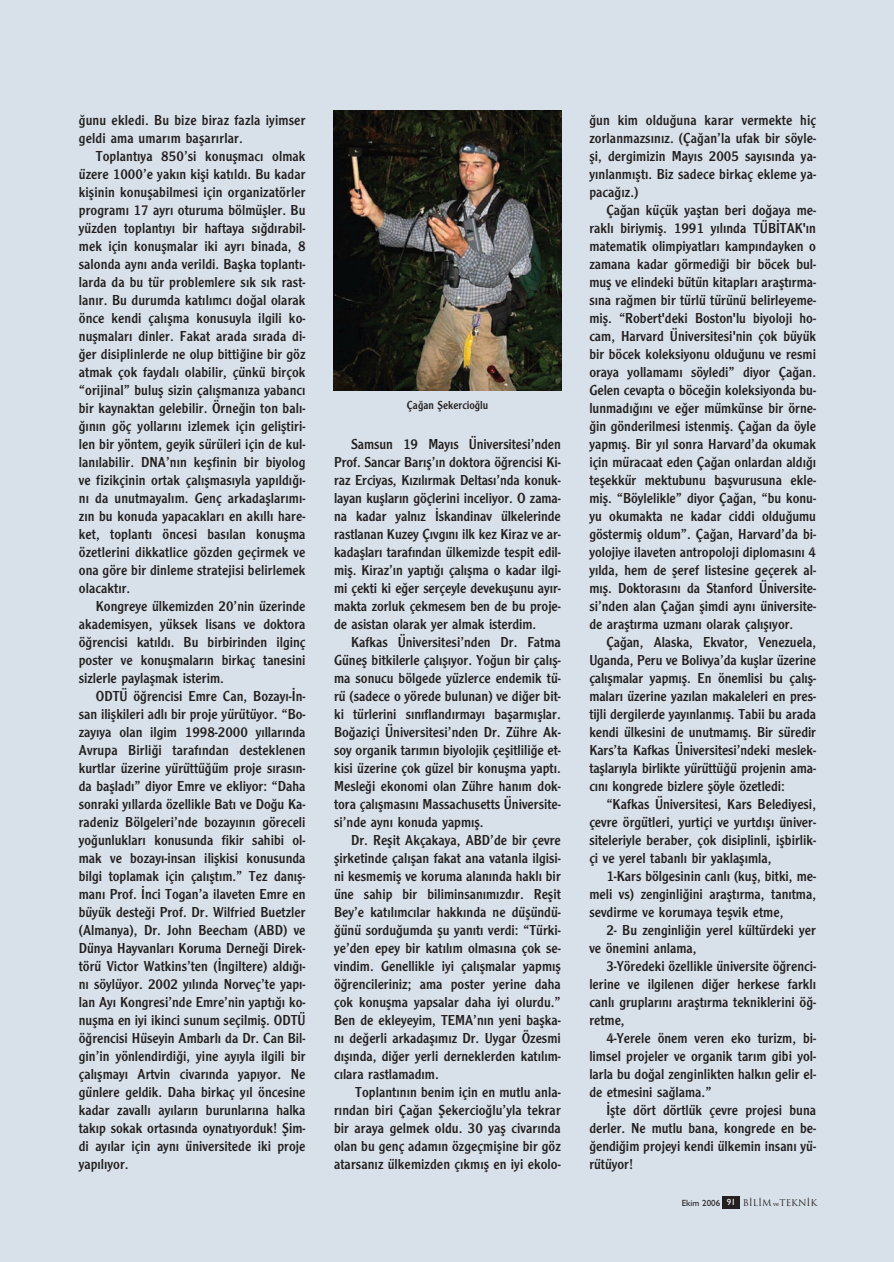
<style>
.page{position:relative;width:894px;height:1262px;background:#fff}
.page>*{position:absolute;margin:0;border:0;box-sizing:border-box;transform-origin:0 0}
.t1{font:15px/18px "Clearface Gothic";color:#231f20;text-align:justify}
.t2{font:12px "Clearface Gothic";color:#231f20}
.t3{font:9px "Trajan Plain";color:#231f20}
.s1{font-family:"Gill Sans";font-weight:500}
.s2{font-family:"Gill Sans";font-weight:500;color:#fff}
.s3{font-family:"Bookman Old Style";font-size:6px}
</style>
<div class="page">
<div style="left:0;top:0;width:893px;height:1262px;background:#d8e1e9"></div>
<p class="t1" style="left:79px;top:112px;width:228px">¤unu ekledi. Bu bize biraz fazla iyimser geldi ama umar›m baflar›rlar.</p>
<p class="t1" style="left:79px;top:148px;width:228px;text-indent:17px">Toplant›ya 850’si konuflmac› olmak üzere 1000’e yak›n kifli kat›ld›. Bu kadar kiflinin konuflabilmesi için organizatörler program› 17 ayr› oturuma bölmüfller. Bu yüzden toplant›y› bir haftaya s›¤d›rabil&shy;mek için konuflmalar iki ayr› binada, 8 salonda ayn› anda verildi. Baflka toplant›- larda da bu tür problemlere s›k s›k rast&shy;lan›r. Bu durumda kat›l›mc› do¤al olarak önce kendi çal›flma konusuyla ilgili ko&shy;nuflmalar› dinler. Fakat arada s›rada di-¤er disiplinlerde ne olup bitti¤ine bir göz atmak çok faydal› olabilir, çünkü birçok “orijinal” bulufl sizin çal›flman›za yabanc› bir kaynaktan gelebilir. Örne¤in ton bal›- ¤›n›n göç yollar›n› izlemek için gelifltiri&shy;len bir yöntem, geyik sürüleri için de kul&shy;lan›labilir. DNA’n›n keflfinin bir biyolog ve fizikçinin ortak çal›flmas›yla yap›ld›¤›- n› da unutmayal›m. Genç arkadafllar›m›- z›n bu konuda yapacaklar› en ak›ll› hare&shy;ket, toplant› öncesi bas›lan konuflma özetlerini dikkatlice gözden geçirmek ve ona göre bir dinleme stratejisi belirlemek olacakt›r.</p>
<p class="t1" style="left:79px;top:598px;width:228px;text-indent:17px">Kongreye ülkemizden 20’nin üzerinde akademisyen, yüksek lisans ve doktora ö¤rencisi kat›ld›. Bu birbirinden ilginç poster ve konuflmalar›n birkaç tanesini sizlerle paylaflmak isterim.</p>
<p class="t1" style="left:79px;top:688px;width:228px;text-indent:17px">ODTÜ ö¤rencisi Emre Can, Bozay›-‹n&shy;san iliflkileri adl› bir proje yürütüyor. “Bo&shy;zay›ya olan ilgim 1998-2000 y›llar›nda Avrupa Birli¤i taraf›ndan desteklenen kurtlar üzerine yürüttü¤üm proje s›ras›n&shy;da bafllad›” diyor Emre ve ekliyor: “Daha sonraki y›llarda özellikle Bat› ve Do¤u Ka&shy;radeniz Bölgeleri’nde bozay›n›n göreceli yo¤unluklar› konusunda fikir sahibi ol&shy;mak ve bozay›-insan iliflkisi konusunda bilgi toplamak için çal›flt›m.” Tez dan›fl&shy;man› Prof. ‹nci Togan’a ilaveten Emre en büyük deste¤i Prof. Dr. Wilfried Buetzler (Almanya), Dr. John Beecham (ABD) ve Dünya Hayvanlar› Koruma Derne¤i Direk&shy;törü Victor Watkins’ten (‹ngiltere) ald›¤›- n› söylüyor. 2002 y›l›nda Norveç’te yap›- lan Ay› Kongresi’nde Emre’nin yapt›¤› ko&shy;nuflma en iyi ikinci sunum seçilmifl. ODTÜ ö¤rencisi Hüseyin Ambarl› da Dr. Can Bil&shy;gin’in yönlendirdi¤i, yine ay›yla ilgili bir çal›flmay› Artvin civar›nda yap›yor. Ne günlere geldik. Daha birkaç y›l öncesine kadar zavall› ay›lar›n burunlar›na halka tak›p sokak ortas›nda oynat›yorduk! fiim&shy;di ay›lar için ayn› üniversitede iki proje yap›l›yor.</p>
<p class="t2" style="left:407px;top:401px;width:83px">Ça¤an fiekercio¤lu</p>
<p class="t1" style="left:334px;top:436px;width:228px;text-indent:17px">Samsun 19 May›s Üniversitesi’nden Prof. Sancar Bar›fl’›n doktora ö¤rencisi Ki&shy;raz Erciyas, K›z›l›rmak Deltas›’nda konuk&shy;layan kufllar›n göçlerini inceliyor. O zama&shy;na kadar yaln›z ‹skandinav ülkelerinde rastlanan Kuzey Ç›vg›n› ilk kez Kiraz ve ar&shy;kadafllar› taraf›ndan ülkemizde tespit edil&shy;mifl. Kiraz’›n yapt›¤› çal›flma o kadar ilgi&shy;mi çekti ki e¤er serçeyle devekuflunu ay›r&shy;makta zorluk çekmesem ben de bu proje&shy;de asistan olarak yer almak isterdim.</p>
<p class="t1" style="left:334px;top:634px;width:228px;text-indent:17px">Kafkas Üniversitesi’nden Dr. Fatma Günefl bitkilerle çal›fl›yor. Yo¤un bir çal›fl&shy;ma sonucu bölgede yüzlerce endemik tü&shy;rü (sadece o yörede bulunan) ve di¤er bit&shy;ki türlerini s›n›fland›rmay› baflarm›fllar.<br>Bo¤aziçi Üniversitesi’nden Dr. Zühre Ak&shy;soy organik tar›m›n biyolojik çeflitlili¤e et&shy;kisi üzerine çok güzel bir konuflma yapt›.<br>Mesle¤i ekonomi olan Zühre han›m dok&shy;tora çal›flmas›n› Massachusetts Üniversite&shy;si’nde ayn› konuda yapm›fl.</p>
<p class="t1" style="left:334px;top:832px;width:228px;text-indent:17px">Dr. Reflit Akçakaya, ABD’de bir çevre flirketinde çal›flan fakat ana vatanla ilgisi&shy;ni kesmemifl ve koruma alan›nda hakl› bir üne sahip bir biliminsan›m›zd›r. Reflit Bey’e kat›l›mc›lar hakk›nda ne düflündü-¤ünü sordu¤umda flu yan›t› verdi: “Türki&shy;ye’den epey bir kat›l›m olmas›na çok se&shy;vindim. Genellikle iyi çal›flmalar yapm›fl ö¤rencileriniz; ama poster yerine daha çok konuflma yapsalar daha iyi olurdu.” Ben de ekleyeyim, TEMA’n›n yeni baflka&shy;n› de¤erli arkadafl›m›z Dr. Uygar Özesmi d›fl›nda, di¤er yerli derneklerden kat›l›m&shy;c›lara rastlamad›m.</p>
<p class="t1" style="left:334px;top:1084px;width:228px;text-indent:21px">Toplant›n›n benim için en mutlu anla&shy;r›ndan biri Ça¤an fiekercio¤lu’yla tekrar bir araya gelmek oldu. 30 yafl civar›nda olan bu genç adam›n özgeçmifline bir göz atarsan›z ülkemizden ç›km›fl en iyi ekolo-</p>
<p class="t1" style="left:589px;top:112px;width:228px">¤un kim oldu¤una karar vermekte hiç zorlanmazs›n›z. (Ça¤an’la ufak bir söyle&shy;fli, dergimizin May›s 2005 say›s›nda ya&shy;y›nlanm›flt›. Biz sadece birkaç ekleme ya&shy;paca¤›z.)</p>
<p class="t1" style="left:589px;top:202px;width:228px;text-indent:17px">Ça¤an küçük yafltan beri do¤aya me&shy;rakl› biriymifl. 1991 y›l›nda TÜB‹TAK'›n matematik olimpiyatlar› kamp›ndayken o zamana kadar görmedi¤i bir böcek bul&shy;mufl ve elindeki bütün kitaplar› araflt›rma&shy;s›na ra¤men bir türlü türünü belirleyeme&shy;mifl. “Robert'deki Boston'lu biyoloji ho&shy;cam, Harvard Üniversitesi'nin çok büyük bir böcek koleksiyonu oldu¤unu ve resmi oraya yollamam› söyledi” diyor Ça¤an.<br>Gelen cevapta o böce¤in koleksiyonda bu&shy;lunmad›¤›n› ve e¤er mümkünse bir örne-¤in gönderilmesi istenmifl. Ça¤an da öyle yapm›fl. Bir y›l sonra Harvard’da okumak için müracaat eden Ça¤an onlardan ald›¤› teflekkür mektubunu baflvurusuna ekle&shy;mifl. “Böylelikle” diyor Ça¤an, “bu konu&shy;yu okumakta ne kadar ciddi oldu¤umu göstermifl oldum”. Ça¤an, Harvard’da bi&shy;yolojiye ilaveten antropoloji diplomas›n› 4 y›lda, hem de fleref listesine geçerek al&shy;m›fl. Doktoras›n› da Stanford Üniversite&shy;si’nden alan Ça¤an flimdi ayn› üniversite&shy;de araflt›rma uzman› olarak çal›fl›yor.</p>
<p class="t1" style="left:589px;top:634px;width:228px;text-indent:17px">Ça¤an, Alaska, Ekvator, Venezuela, Uganda, Peru ve Bolivya’da kufllar üzerine çal›flmalar yapm›fl. En önemlisi bu çal›fl&shy;malar› üzerine yaz›lan makaleleri en pres&shy;tijli dergilerde yay›nlanm›fl. Tabii bu arada kendi ülkesini de unutmam›fl. Bir süredir Kars’ta Kafkas Üniversitesi’ndeki meslek&shy;tafllar›yla birlikte yürüttü¤ü projenin ama&shy;c›n› kongrede bizlere flöyle özetledi:</p>
<p class="t1" style="left:589px;top:796px;width:228px;text-indent:17px">“Kafkas Üniversitesi, Kars Belediyesi, çevre örgütleri, yurtiçi ve yurtd›fl› üniver&shy;siteleriyle beraber, çok disiplinli, iflbirlik&shy;çi ve yerel tabanl› bir yaklafl›mla,</p>
<p class="t1" style="left:589px;top:868px;width:228px;text-indent:17px">1-Kars bölgesinin canl› (kufl, bitki, me&shy;meli vs) zenginli¤ini araflt›rma, tan›tma, sevdirme ve korumaya teflvik etme,</p>
<p class="t1" style="left:589px;top:922px;width:228px;text-indent:17px">2- Bu zenginli¤in yerel kültürdeki yer ve önemini anlama,</p>
<p class="t1" style="left:589px;top:958px;width:228px;text-indent:17px">3-Yöredeki özellikle üniversite ö¤renci&shy;lerine ve ilgilenen di¤er herkese farkl› canl› gruplar›n› araflt›rma tekniklerini ö¤- retme,</p>
<p class="t1" style="left:589px;top:1030px;width:228px;text-indent:17px">4-Yerele önem veren eko turizm, bi&shy;limsel projeler ve organik tar›m gibi yol&shy;larla bu do¤al zenginlikten halk›n gelir el&shy;de etmesini sa¤lama.”</p>
<p class="t1" style="left:589px;top:1102px;width:228px;text-indent:17px">‹flte dört dörtlük çevre projesi buna derler. Ne mutlu bana, kongrede en be-¤endi¤im projeyi kendi ülkemin insan› yü&shy;rütüyor!</p>
<p class="t3" style="left:681px;top:1198px;width:137px"><span class="s1">Ekim 2006</span> <span class="s2">91</span> B‹L‹M <span class="s3">ve</span>TEKN‹K</p>
</div>
